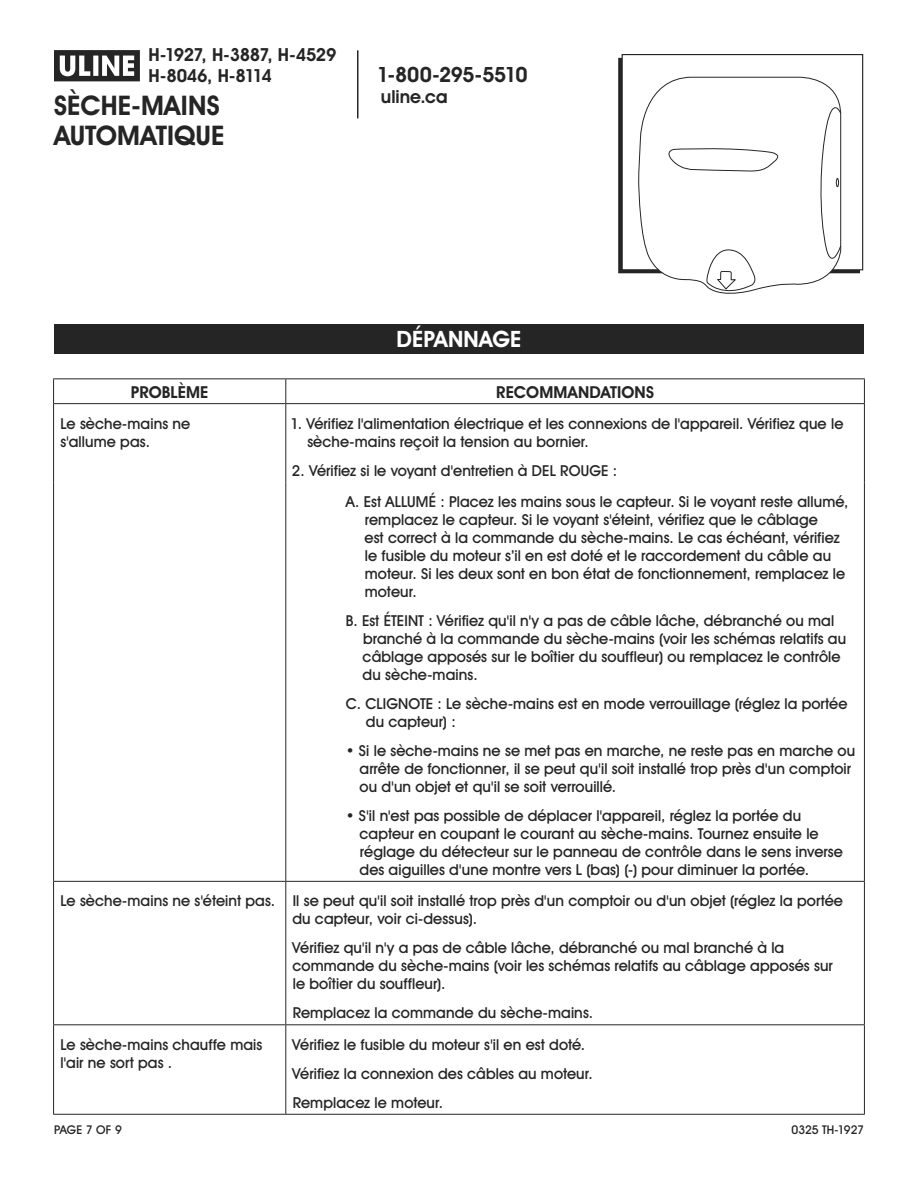
<style>
.page{position:relative;width:918px;height:1188px;background:#fff}
.page>*{position:absolute;margin:0;border:0;box-sizing:border-box;transform-origin:0 0}
.t1{font:700 27px/30px "Uline Two Knine";letter-spacing:.005em;color:#252525}
.t2{font:700 22.5px "Uline Two Knine";letter-spacing:.005em;color:#fff}
.t3{font:700 21px "Uline Two Knine";letter-spacing:-.02em;color:#252525}
.t4{font:700 18px/21px "Uline Two Knine";letter-spacing:-.02em;color:#252525}
.t5{font:700 16.5px "Uline Two Knine";letter-spacing:.01em;color:#252525}
.t6{font:15px/18px "Uline Two Knine";letter-spacing:.005em;color:#252525}
.t7{font:12px "Uline Two Knine";letter-spacing:-.005em;color:#252525}
</style>
<div class="page">
<hr style="left:357px;top:50px;width:1px;height:68px;background:#252525">
<svg style="left:54px;top:50px;width:86px;height:31px"></svg>
<div style="left:622px;top:54px;width:241px;height:216px;border:1px solid #252525"></div>
<svg style="left:638px;top:76px;width:204px;height:214px"></svg>
<svg style="left:663px;top:146px;width:120px;height:25px"></svg>
<svg style="left:818px;top:94px;width:24px;height:177px"></svg>
<svg style="left:706px;top:249px;width:51px;height:45px"></svg>
<div style="left:54px;top:324px;width:810px;height:30px;background:#252525"></div>
<hr style="left:53px;top:378px;width:233px;height:1px;background:#252525">
<hr style="left:286px;top:378px;width:579px;height:1px;background:#252525">
<hr style="left:53px;top:404px;width:1px;height:78px;background:#252525">
<hr style="left:864px;top:404px;width:1px;height:78px;background:#252525">
<hr style="left:53px;top:482px;width:1px;height:399px;background:#252525">
<hr style="left:864px;top:482px;width:1px;height:399px;background:#252525">
<hr style="left:53px;top:881px;width:233px;height:1px;background:#252525">
<hr style="left:53px;top:882px;width:1px;height:142px;background:#252525">
<hr style="left:286px;top:881px;width:579px;height:1px;background:#252525">
<hr style="left:285px;top:882px;width:1px;height:142px;background:#252525">
<hr style="left:864px;top:882px;width:1px;height:142px;background:#252525">
<hr style="left:53px;top:1024px;width:233px;height:1px;background:#252525">
<hr style="left:53px;top:1025px;width:1px;height:89px;background:#252525">
<hr style="left:286px;top:1024px;width:579px;height:1px;background:#252525">
<hr style="left:285px;top:1025px;width:1px;height:89px;background:#252525">
<hr style="left:864px;top:1025px;width:1px;height:89px;background:#252525">
<hr style="left:53px;top:1114px;width:233px;height:1px;background:#252525">
<hr style="left:286px;top:1114px;width:579px;height:1px;background:#252525">
<svg style="left:53px;top:379px;width:812px;height:25px"></svg>
<hr style="left:285px;top:404px;width:1px;height:78px;background:#252525">
<hr style="left:285px;top:482px;width:1px;height:399px;background:#252525">
<p class="t4" style="left:148px;top:44px;width:190px">H-1927, H-3887, H-4529<br>H-8046, H-8114</p>
<h1 class="t1" style="left:54px;top:90px;width:172px">SÈCHE-MAINS<br>AUTOMATIQUE</h1>
<h3 class="t3" style="left:377px;top:62px;width:152px">1-800-295-5510</h3>
<p class="t4" style="left:381px;top:86px;width:68px">uline.ca</p>
<h2 class="t2" style="left:397px;top:326px;width:126px">DÉPANNAGE</h2>
<p class="t5" style="left:131px;top:382px;width:79px">PROBLÈME</p>
<p class="t5" style="left:496px;top:382px;width:159px">RECOMMANDATIONS</p>
<p class="t6" style="left:60px;top:414px;width:131px">Le sèche-mains ne s'allume pas.</p>
<p class="t6" style="left:307px;top:414px;width:538px;text-indent:-17px">1. Vérifiez l'alimentation électrique et les connexions de l'appareil. Vérifiez que le sèche-mains reçoit la tension au bornier.</p>
<p class="t6" style="left:346px;top:454px;width:504px;line-height:31.8px;text-indent:-54px">2. Vérifiez si le voyant d'entretien à DEL ROUGE :<br>A. Est ALLUMÉ : Placez les mains sous le capteur. Si le voyant reste allumé,</p>
<p class="t6" style="left:365px;top:511px;width:482px">remplacez le capteur. Si le voyant s'éteint, vérifiez que le câblage<br>est correct à la commande du sèche-mains. Le cas échéant, vérifiez le fusible du moteur s’il en est doté et le raccordement du câble au moteur. Si les deux sont en bon état de fonctionnement, remplacez le moteur.</p>
<p class="t6" style="left:363px;top:612px;width:485px;text-indent:-17px">B. Est ÉTEINT : Vérifiez qu'il n'y a pas de câble lâche, débranché ou mal branché à la commande du sèche-mains (voir les schémas relatifs au câblage apposés sur le boîtier du souffleur) ou remplacez le contrôle du sèche-mains.</p>
<p class="t6" style="left:366px;top:694px;width:483px;text-indent:-20px">C. CLIGNOTE : Le sèche-mains est en mode verrouillage (réglez la portée du capteur) :</p>
<p class="t6" style="left:360px;top:741px;width:497px;text-indent:-14px">• Si le sèche-mains ne se met pas en marche, ne reste pas en marche ou arrête de fonctionner, il se peut qu'il soit installé trop près d'un comptoir ou d'un objet et qu'il se soit verrouillé.</p>
<p class="t6" style="left:360px;top:806px;width:485px;text-indent:-14px">• S'il n'est pas possible de déplacer l'appareil, réglez la portée du capteur en coupant le courant au sèche-mains. Tournez ensuite le réglage du détecteur sur le panneau de contrôle dans le sens inverse des aiguilles d'une montre vers L (bas) (-) pour diminuer la portée.</p>
<p class="t6" style="left:292px;top:892px;width:552px;text-indent:-232px">Le sèche-mains ne s'éteint pas. Il se peut qu'il soit installé trop près d'un comptoir ou d'un objet (réglez la portée du capteur, voir ci-dessus).</p>
<p class="t6" style="left:292px;top:939px;width:542px">Vérifiez qu'il n'y a pas de câble lâche, débranché ou mal branché à la commande du sèche-mains (voir les schémas relatifs au câblage apposés sur le boîtier du souffleur).</p>
<p class="t6" style="left:293px;top:1004px;width:302px">Remplacez la commande du sèche-mains.</p>
<p class="t6" style="left:60px;top:1035px;width:203px">Le sèche-mains chauffe mais l'air ne sort pas .</p>
<p class="t6" style="left:292px;top:1030px;width:302px;line-height:28.8px">Vérifiez le fusible du moteur s'il en est doté.<br>Vérifiez la connexion des câbles au moteur.<br>Remplacez le moteur.</p>
<p class="t7" style="left:54px;top:1122px;width:69px">PAGE 7 OF 9</p>
<p class="t7" style="left:791px;top:1122px;width:74px">0325 TH-1927</p>
</div>
